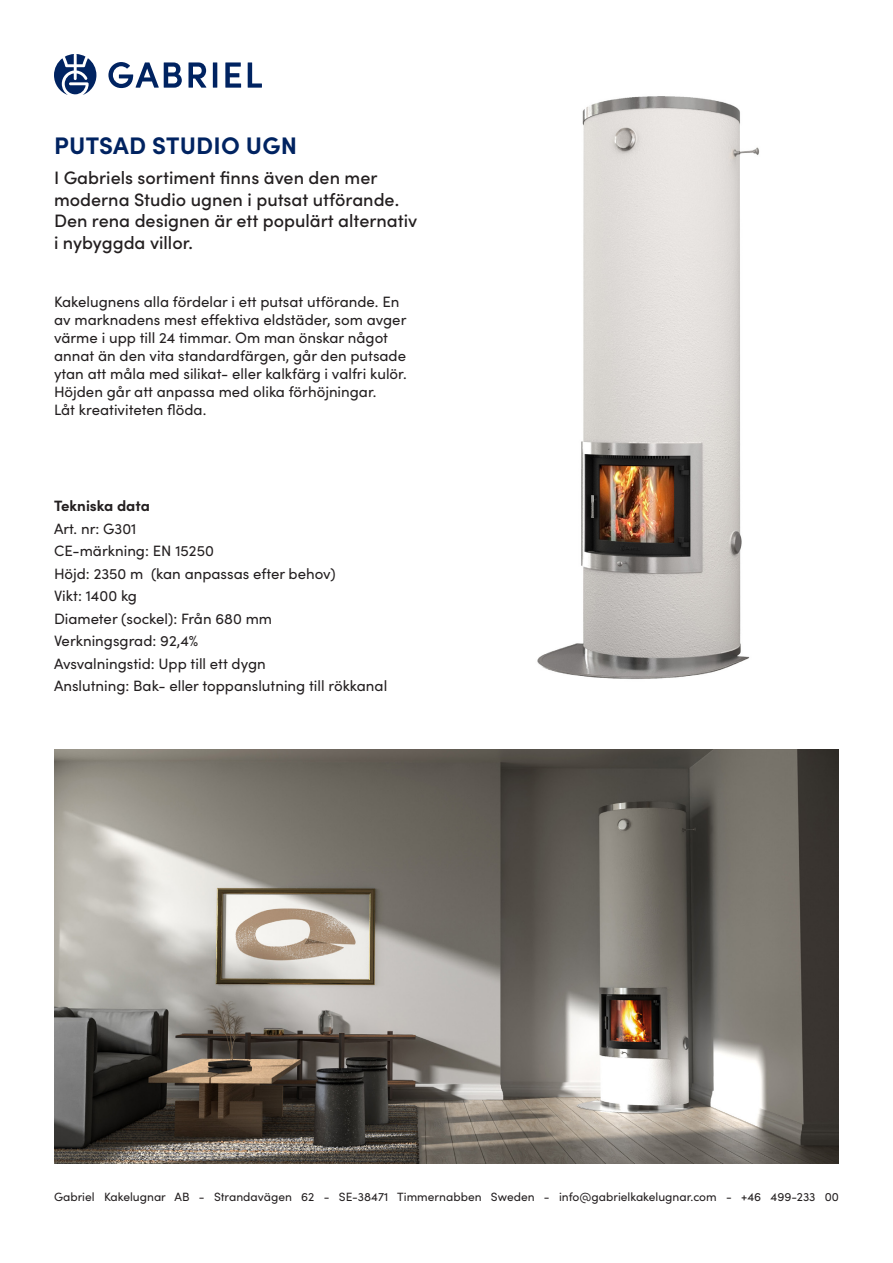
<style>
.page{position:relative;width:893px;height:1263px;background:#fff}
.page>*{position:absolute;margin:0;border:0;box-sizing:border-box;transform-origin:0 0}
.rubrik{font:700 24px "Sofia Pro";letter-spacing:.01em;color:#002361}
.ingress{font:500 18px/21.6px "Sofia Pro";color:#231f20}
.brodtext{font:15px/18px "Sofia Pro";color:#231f20}
.teknisk_text{font:15px/22.5px "Sofia Pro";color:#231f20}
.t1{font:700 15px "Sofia Pro";color:#231f20}
.t2{font:12px "Sofia Pro";color:#231f20}
</style>
<div class="page">
<svg style="left:108px;top:62px;width:74px;height:26px"></svg>
<svg style="left:188px;top:62px;width:18px;height:26px"></svg>
<hr style="left:213px;top:62px;width:4px;height:26px;background:#002361">
<svg style="left:225px;top:62px;width:16px;height:26px"></svg>
<svg style="left:248px;top:62px;width:14px;height:26px"></svg>
<svg style="left:54px;top:54px;width:42px;height:41px"></svg>
<img style="left:537px;top:96px;width:223px;height:583px">
<img style="left:54px;top:749px;width:784px;height:414px">
<p class="rubrik" style="left:54px;top:127px;width:245px">PUTSAD STUDIO UGN</p>
<p class="ingress" style="left:54px;top:166px;width:365px">I Gabriels sortiment finns även den mer moderna Studio ugnen i putsat utförande.<br>Den rena designen är ett populärt alternativ i nybyggda villor.</p>
<p class="brodtext" style="left:54px;top:291px;width:354px">Kakelugnens alla fördelar i ett putsat utförande. En av marknadens mest effektiva eldstäder, som avger värme i upp till 24 timmar. Om man önskar något annat än den vita standardfärgen, går den putsade ytan att måla med silikat- eller kalkfärg i valfri kulör.<br>Höjden går att anpassa med olika förhöjningar.<br>Låt kreativiteten flöda.</p>
<p class="t1" style="left:54px;top:494px;width:97px">Tekniska data</p>
<p class="teknisk_text" style="left:54px;top:516px;width:161px">Art. nr: G301<br>CE-märkning: EN 15250</p>
<p class="teknisk_text" style="left:54px;top:561px;width:283px">Höjd: 2350 m (kan anpassas efter behov)</p>
<p class="teknisk_text" style="left:54px;top:584px;width:85px">Vikt: 1400 kg</p>
<p class="teknisk_text" style="left:54px;top:606px;width:220px">Diameter (sockel): Från 680 mm</p>
<p class="teknisk_text" style="left:54px;top:629px;width:146px">Verkningsgrad: 92,4%</p>
<p class="teknisk_text" style="left:54px;top:651px;width:213px">Avsvalningstid: Upp till ett dygn</p>
<p class="teknisk_text" style="left:54px;top:674px;width:335px">Anslutning: Bak- eller toppanslutning till rökkanal</p>
<p class="t2" style="left:54px;top:1188px;width:786px">Gabriel Kakelugnar AB - Strandavägen 62 - SE-38471 Timmernabben Sweden - info@gabrielkakelugnar.com - +46 499-233 00</p>
</div>
